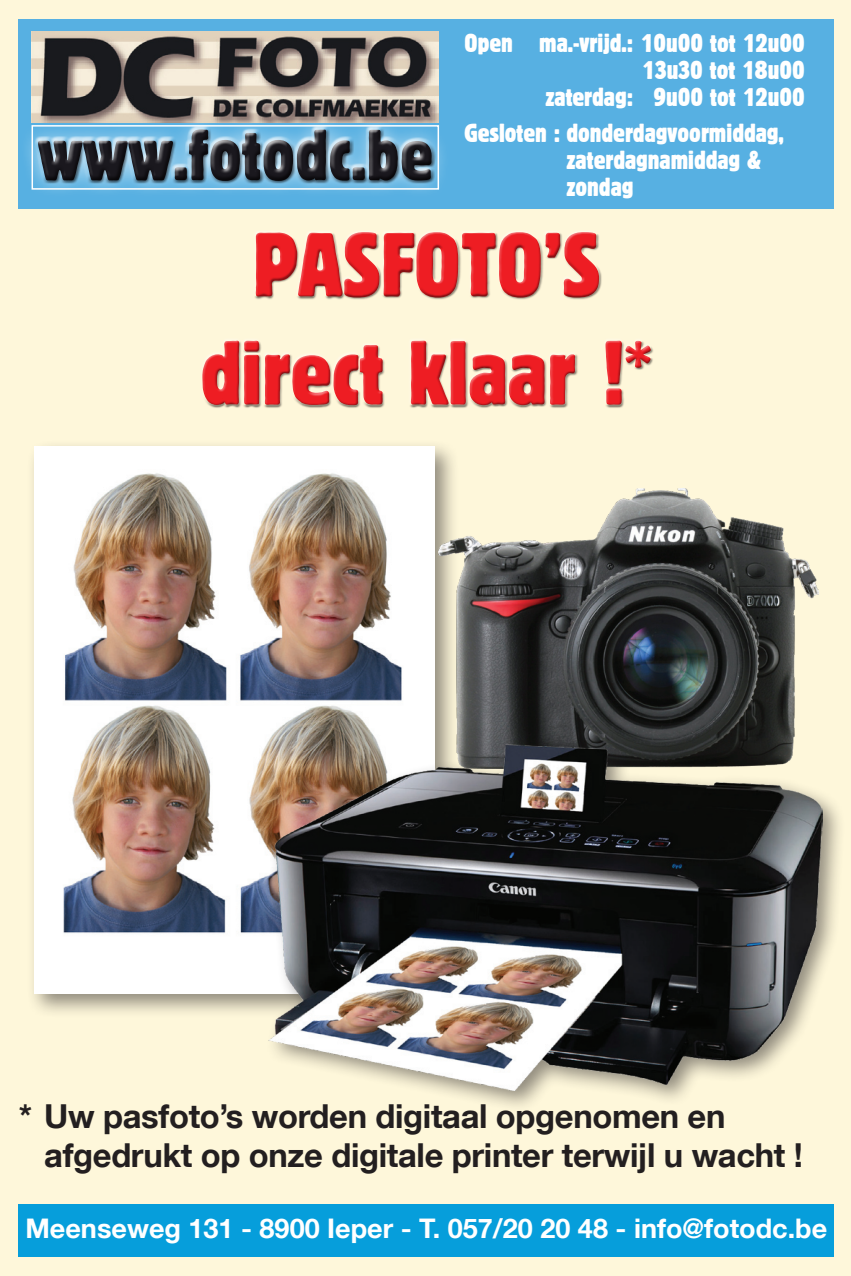
<style>
.page{position:relative;width:851px;height:1276px;background:#fff}
.page>*{position:absolute;margin:0;border:0;box-sizing:border-box;transform-origin:0 0}
.t1{font:90px/108px "Adlon Sans Con BSK Medium";color:#ee1d23;text-align:center}
.t2{font:71.4px "Adlon Sans Con BSK Medium";letter-spacing:.01em;color:#1a181e}
.t3{font:700 33px/39.6px "Helvetica Neue LT Com";letter-spacing:-.01em;color:#231f20}
.t4{font:700 27px "Helvetica Neue LT Com";color:#fff}
.t5{font:25.5px/27px "Adlon Sans Con BSK Medium";color:#fff;text-align:right}
</style>
<div class="page">
<div style="left:0;top:0;width:850px;height:1276px;background:#fef7da"></div>
<div style="left:19px;top:1204px;width:814px;height:52px;background:#069edb"></div>
<div style="left:26px;top:438px;width:445px;height:592px;background:#231f20;opacity:.5"></div>
<img style="left:34px;top:446px;width:400px;height:547px">
<img style="left:438px;top:489px;width:380px;height:247px">
<div style="left:260px;top:736px;width:590px;height:391px;background:#231f20;opacity:.5"></div>
<img style="left:268px;top:744px;width:553px;height:346px">
<div style="left:19px;top:19px;width:814px;height:189px;background:#57b0e2"></div>
<img style="left:31px;top:32px;width:408px;height:64px">
<div style="left:18px;top:110px;width:523px;height:134px;background:#fff;opacity:.75"></div>
<div style="left:11px;top:96px;width:504px;height:119px;background:#231f20;opacity:.75"></div>
<div style="left:32px;top:125px;width:407px;height:65px;border:2px solid #fff"></div>
<h2 class="t2" style="left:38px;top:114px;width:396px">www.fotodc.be</h2>
<p class="t5" style="left:464px;top:30px;width:342px">Open ma.-vrijd.: 10u00 tot 12u00<br>13u30 tot 18u00<br>zaterdag: 9u00 tot 12u00</p>
<p class="t5" style="left:566px;top:119px;width:219px;text-align:left;text-indent:-102px">Gesloten : donderdagvoormiddag, zaterdagnamiddag &amp;</p>
<p class="t5" style="left:566px;top:173px;width:68px">zondag</p>
<h1 class="t1" style="left:200px;top:211px;width:453px">pasfoto’s direct klaar !*</h1>
<p class="t3" style="left:44px;top:1095px;width:760px;text-indent:-26px">* Uw pasfoto’s worden digitaal opgenomen en afgedrukt op onze digitale printer terwijl u wacht !</p>
<p class="t4" style="left:25px;top:1211px;width:803px">Meenseweg 131 - 8900 Ieper - T. 057/20 20 48 - info@fotodc.be</p>
</div>
